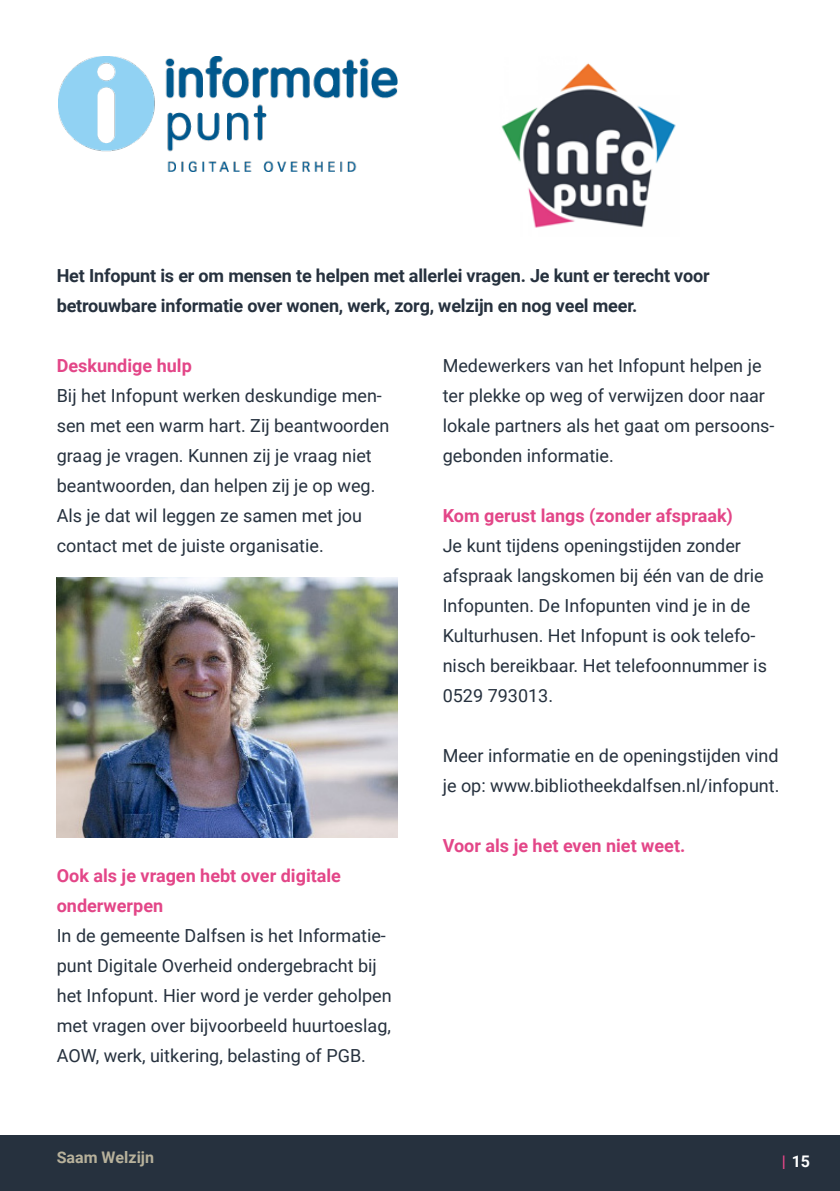
<style>
.page{position:relative;width:840px;height:1191px;background:#fff}
.page>*{position:absolute;margin:0;border:0;box-sizing:border-box;transform-origin:0 0}
.Intro{font:18px/30px "Roboto";color:#26313e}
.Intro-2{font:700 18px/30px "Roboto";letter-spacing:-.01em;color:#26313e}
.Intro-3{font:700 18px/30px "Roboto";color:#e34688}
.t1{font:700 16px "Roboto";color:#b7b19b}
.t2{font:700 16px "Roboto";color:#fff}
.s1{color:#e34688}
</style>
<div class="page">
<img style="left:57px;top:578px;width:340px;height:259px">
<img style="left:58px;top:57px;width:339px;height:114px">
<img style="left:501px;top:63px;width:175px;height:165px">
<div style="left:0;top:1135px;width:839px;height:56px;background:#26313e"></div>
<p class="Intro-2" style="left:57px;top:260px;width:654px">Het Infopunt is er om mensen te helpen met allerlei vragen. Je kunt er terecht voor betrouwbare informatie over wonen, werk, zorg, welzijn en nog veel meer.</p>
<p class="Intro-3" style="left:57px;top:350px;width:136px">Deskundige hulp</p>
<p class="Intro" style="left:57px;top:380px;width:334px">Bij het Infopunt werken deskundige men&shy;sen met een warm hart. Zij beantwoorden graag je vragen. Kunnen zij je vraag niet beantwoorden, dan helpen zij je op weg.<br>Als je dat wil leggen ze samen met jou contact met de juiste organisatie.</p>
<p class="Intro-3" style="left:57px;top:860px;width:285px">Ook als je vragen hebt over digitale onderwerpen</p>
<p class="Intro" style="left:57px;top:920px;width:336px">In de gemeente Dalfsen is het Informatie&shy;punt Digitale Overheid ondergebracht bij het Infopunt. Hier word je verder geholpen met vragen over bijvoorbeeld huurtoeslag, AOW, werk, uitkering, belasting of PGB.</p>
<p class="Intro" style="left:442px;top:350px;width:333px">Medewerkers van het Infopunt helpen je ter plekke op weg of verwijzen door naar lokale partners als het gaat om persoons&shy;gebonden informatie.</p>
<p class="Intro-3" style="left:442px;top:500px;width:291px">Kom gerust langs (zonder afspraak)</p>
<p class="Intro" style="left:442px;top:530px;width:325px">Je kunt tijdens openingstijden zonder afspraak langskomen bij één van de drie Infopunten. De Infopunten vind je in de Kulturhusen. Het Infopunt is ook telefo&shy;nisch bereikbaar. Het telefoonnummer is 0529 793013.</p>
<p class="Intro" style="left:442px;top:740px;width:338px">Meer informatie en de openingstijden vind je op: www.bibliotheekdalfsen.nl/infopunt.</p>
<p class="Intro-3" style="left:442px;top:830px;width:244px">Voor als je het even niet weet.</p>
<p class="t1" style="left:57px;top:1146px;width:99px">Saam Welzijn</p>
<p class="t2" style="left:781px;top:1150px;width:30px"><span class="s1">|</span> 15</p>
</div>
